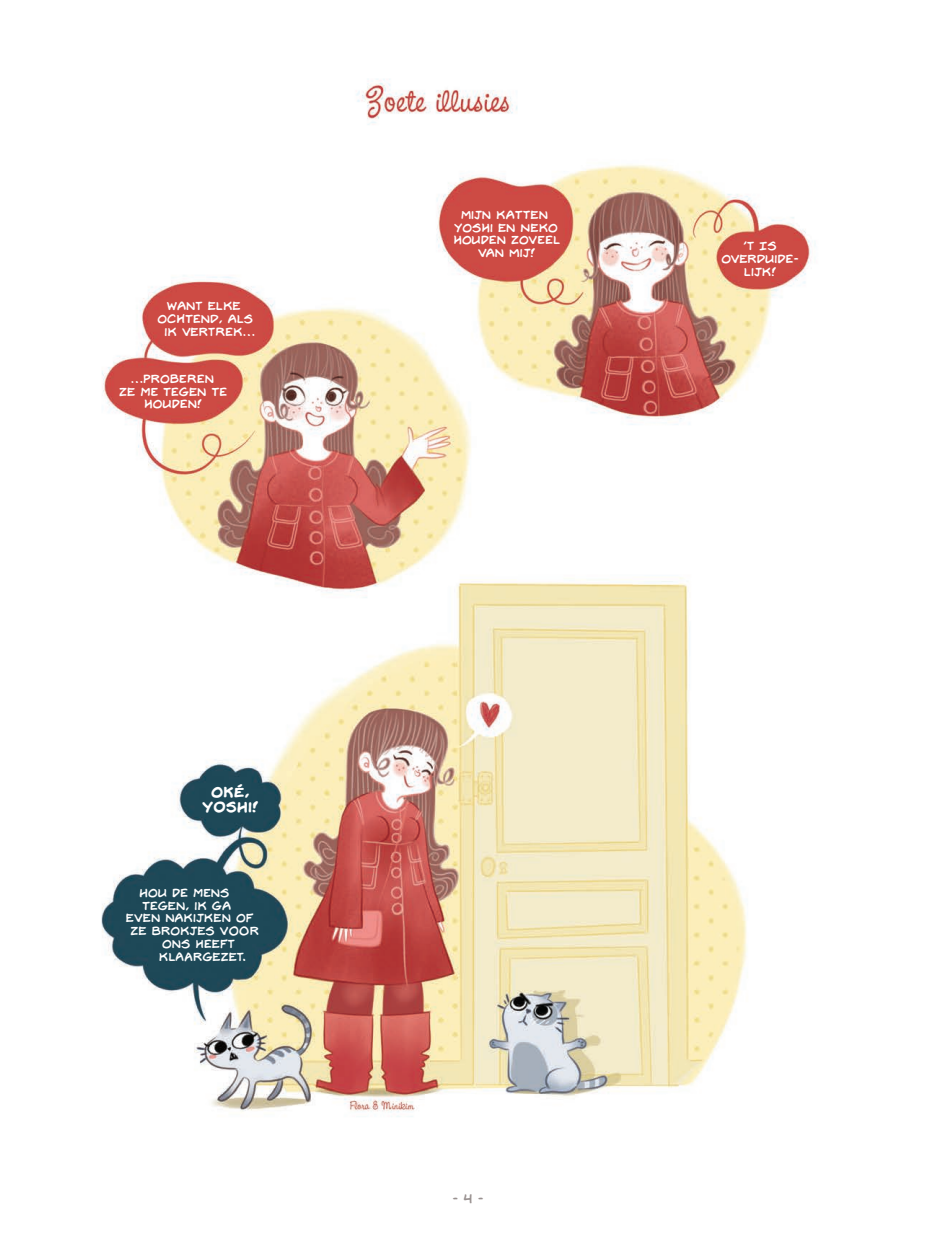
<style>
.page{position:relative;width:936px;height:1234px;background:#fff}
.page>*{position:absolute;margin:0;border:0;box-sizing:border-box;transform-origin:0 0}
.t1{font:700 13.5px/15px "CC Colleen Doran";color:#fff;text-align:center}
.t2{font:12px "CC Colleen Doran";color:#999190}
.t3{font:11.25px/12.8px "CC Colleen Doran";color:#fff;text-align:center}
</style>
<div class="page">
<img style="left:101px;top:79px;width:715px;height:1038px">
<p class="t3" style="left:167px;top:299px;width:75px">WANT ELKE</p>
<p class="t3" style="left:157px;top:312px;width:97px">OCHTEND, ALS</p>
<p class="t3" style="left:164px;top:325px;width:92px">IK VERTREK…</p>
<p class="t3" style="left:119px;top:372px;width:110px">…PROBEREN<br>ZE ME TEGEN TE<br>HOUDEN!</p>
<p class="t1" style="left:202px;top:783px;width:58px">Oké,<br>Yoshi!</p>
<p class="t3" style="left:139px;top:885px;width:92px">HOU DE MENS</p>
<p class="t3" style="left:142px;top:898px;width:90px">TEGEN, IK GA</p>
<p class="t3" style="left:126px;top:911px;width:129px">EVEN NAKIJKEN OF</p>
<p class="t3" style="left:131px;top:924px;width:130px">ZE BROKJES VOOR</p>
<p class="t3" style="left:162px;top:936px;width:74px">ONS HEEFT</p>
<p class="t3" style="left:159px;top:949px;width:88px">KLAARGEZET.</p>
<p class="t3" style="left:453px;top:208px;width:108px">MIJN KATTEN<br>YOSHI EN NEKO<br>HOUDEN ZOVEEL<br>VAN MIJ!</p>
<p class="t3" style="left:721px;top:239px;width:79px">’T IS<br>OVERDUIDE-<br>LIJK!</p>
<p class="t2" style="left:452px;top:1190px;width:32px">- 4 -</p>
</div>
